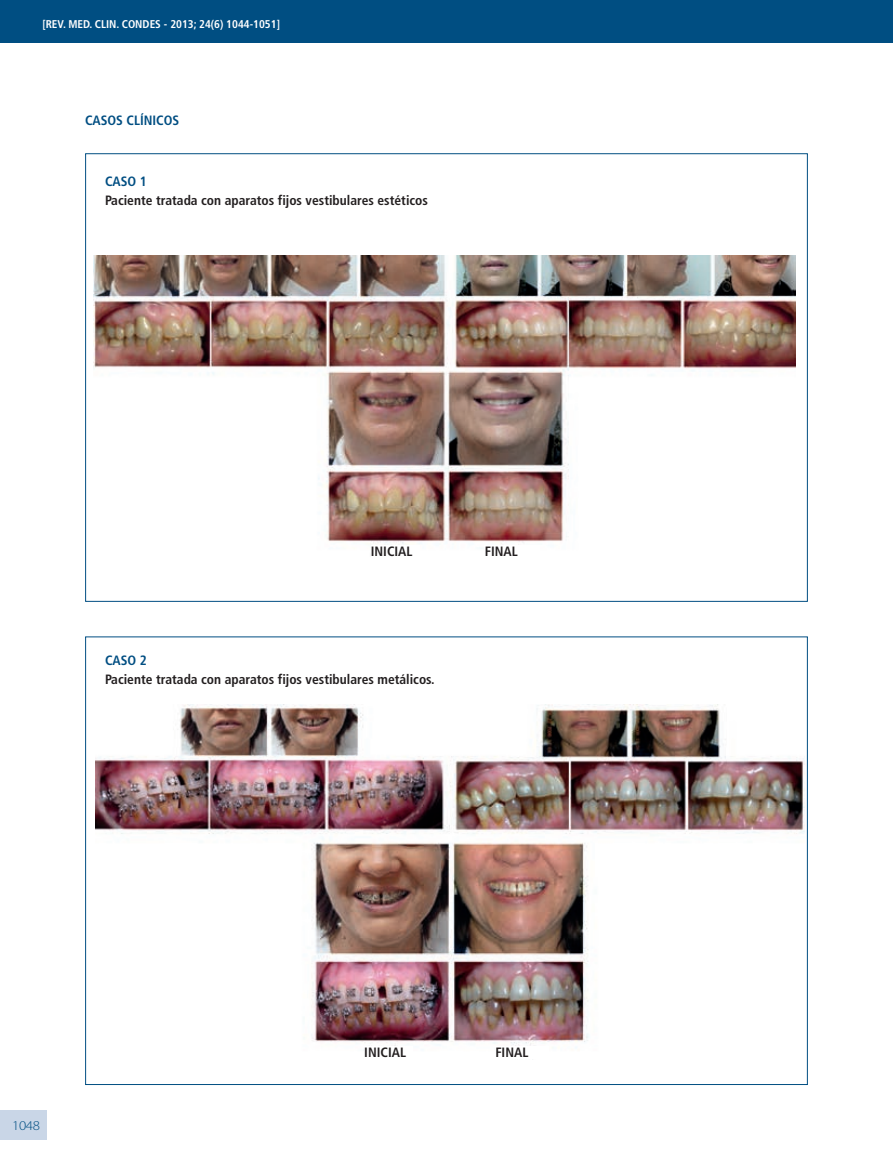
<style>
.page{position:relative;width:893px;height:1170px;background:#fff}
.page>*{position:absolute;margin:0;border:0;box-sizing:border-box;transform-origin:0 0}
.t1{font:700 condensed 13.5px "Frutiger";color:#231f20}
.t2{font:700 condensed 13.5px "Frutiger";color:#004e82}
.t3{font:300 13.5px "Myriad Pro";color:#004e82;scale:1.1 1}
.t4{font:700 condensed 11.25px "Frutiger";color:#fff}
</style>
<div class="page">
<div style="left:0;top:1110px;width:47px;height:30px;background:#c9d6e7"></div>
<div style="left:0;top:0;width:893px;height:43px;background:#004e82"></div>
<img style="left:94px;top:255px;width:701px;height:294px">
<img style="left:96px;top:704px;width:709px;height:347px">
<div style="left:371px;top:545px;width:49px;height:16px;background:#fff"></div>
<div style="left:364px;top:1046px;width:49px;height:23px;background:#fff"></div>
<div style="left:485px;top:545px;width:55px;height:16px;background:#fff"></div>
<div style="left:495px;top:1046px;width:54px;height:13px;background:#fff"></div>
<p class="t4" style="left:42px;top:17px;width:239px">[REV. MED. CLIN. CONDES - 2013; 24(6) 1044-1051]</p>
<p class="t2" style="left:85px;top:112px;width:96px">CASOS CLÍNICOS</p>
<p class="t2" style="left:105px;top:173px;width:43px">CASO 1</p>
<p class="t1" style="left:105px;top:192px;width:324px">Paciente tratada con aparatos fijos vestibulares estéticos</p>
<p class="t1" style="left:371px;top:543px;width:43px">INICIAL</p>
<p class="t2" style="left:105px;top:652px;width:43px">CASO 2</p>
<p class="t1" style="left:105px;top:671px;width:331px">Paciente tratada con aparatos fijos vestibulares metálicos.</p>
<p class="t1" style="left:485px;top:543px;width:34px">FINAL</p>
<p class="t3" style="left:12px;top:1117px;width:27px">1048</p>
<p class="t1" style="left:364px;top:1043px;width:43px">INICIAL</p>
<p class="t1" style="left:495px;top:1043px;width:34px">FINAL</p>
</div>
